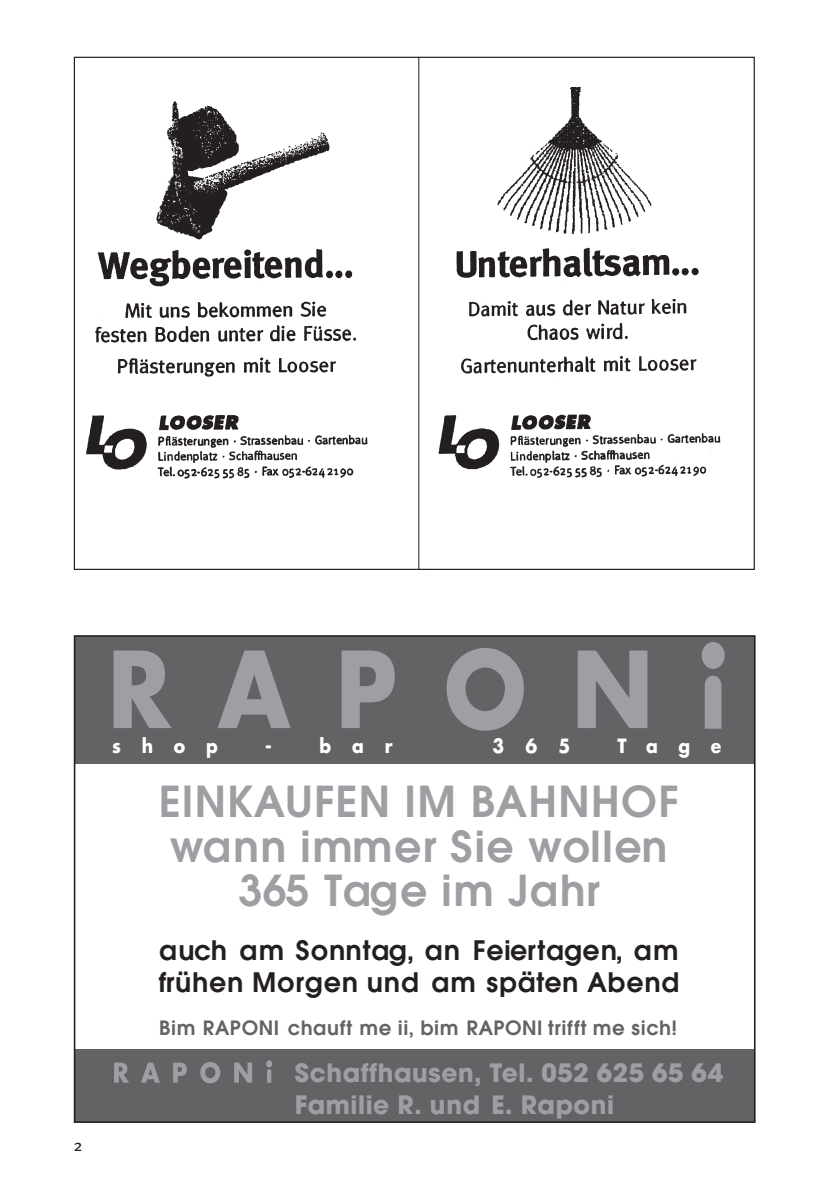
<style>
.page{position:relative;width:840px;height:1191px;background:#fff}
.page>*{position:absolute;margin:0;border:0;box-sizing:border-box;transform-origin:0 0}
.t1{font:700 102.8px "Futura";color:#9d9fa2;scale:.9 1}
.t2{font:600 47px/44.4px "Avant Garde Gothic Itc T";letter-spacing:.03em;color:#9d9fa2;text-align:center}
.t3{font:600 29.6px/31.4px "Avant Garde Gothic Itc T";letter-spacing:.025em;color:#231f20}
.t4{font:700 27.8px/32.2px "Avant Garde Gothic Itc T";letter-spacing:.02em;color:#9d9fa2}
.t5{font:600 21.8px "Avant Garde Gothic Itc T";letter-spacing:.025em;color:#636366}
.t6{font:700 19.2px "Futura";letter-spacing:1.2em;color:#fff;scale:.9 1}
.t7{font:16px "Meta Plus";color:#231f20}
</style>
<div class="page">
<img style="left:86px;top:88px;width:635px;height:391px">
<hr style="left:418px;top:57px;width:1px;height:513px;background:#231f20">
<div style="left:74px;top:636px;width:680px;height:128px;background:#636366"></div>
<div style="left:74px;top:1049px;width:680px;height:73px;background:#636366"></div>
<div style="left:701px;top:642px;width:23px;height:27px;background:#9d9fa2;border-radius:50%"></div>
<svg style="left:704px;top:675px;width:17px;height:53px"></svg>
<svg style="left:114px;top:1062px;width:15px;height:20px"></svg>
<svg style="left:141px;top:1062px;width:19px;height:20px"></svg>
<svg style="left:173px;top:1062px;width:14px;height:20px"></svg>
<svg style="left:200px;top:1062px;width:20px;height:21px"></svg>
<svg style="left:234px;top:1062px;width:18px;height:20px"></svg>
<div style="left:266px;top:1060px;width:6px;height:7px;background:#9d9fa2;border-radius:50%"></div>
<svg style="left:267px;top:1069px;width:4px;height:13px"></svg>
<div style="left:74px;top:635px;width:681px;height:488px;border:2px solid #231f20"></div>
<p class="t7" style="left:74px;top:1136px;width:10px">2</p>
<h1 class="t1" style="left:108px;top:618px;width:607px">R A P O N</h1>
<p class="t6" style="left:112px;top:732px;width:119px">shop</p>
<p class="t6" style="left:265px;top:732px;width:9px">-</p>
<p class="t6" style="left:319px;top:732px;width:51px">b a</p>
<p class="t6" style="left:384px;top:732px;width:10px">r</p>
<p class="t6" style="left:492px;top:732px;width:88px">365</p>
<p class="t6" style="left:617px;top:732px;width:117px">Tage</p>
<h2 class="t2" style="left:159px;top:779px;width:521px">EINKAUFEN IM BAHNHOF wann immer Sie wollen<br>365 Tage im Jahr</h2>
<p class="t3" style="left:158px;top:934px;width:522px">auch am Sonntag, an Feiertagen, am frühen Morgen und am späten Abend</p>
<p class="t5" style="left:159px;top:1015px;width:519px">Bim RAPONI chauft me ii, bim RAPONI trifft me sich!</p>
<p class="t4" style="left:295px;top:1055px;width:429px">Schaffhausen, Tel. 052 625 65 64<br>Familie R. und E. Raponi</p>
</div>
